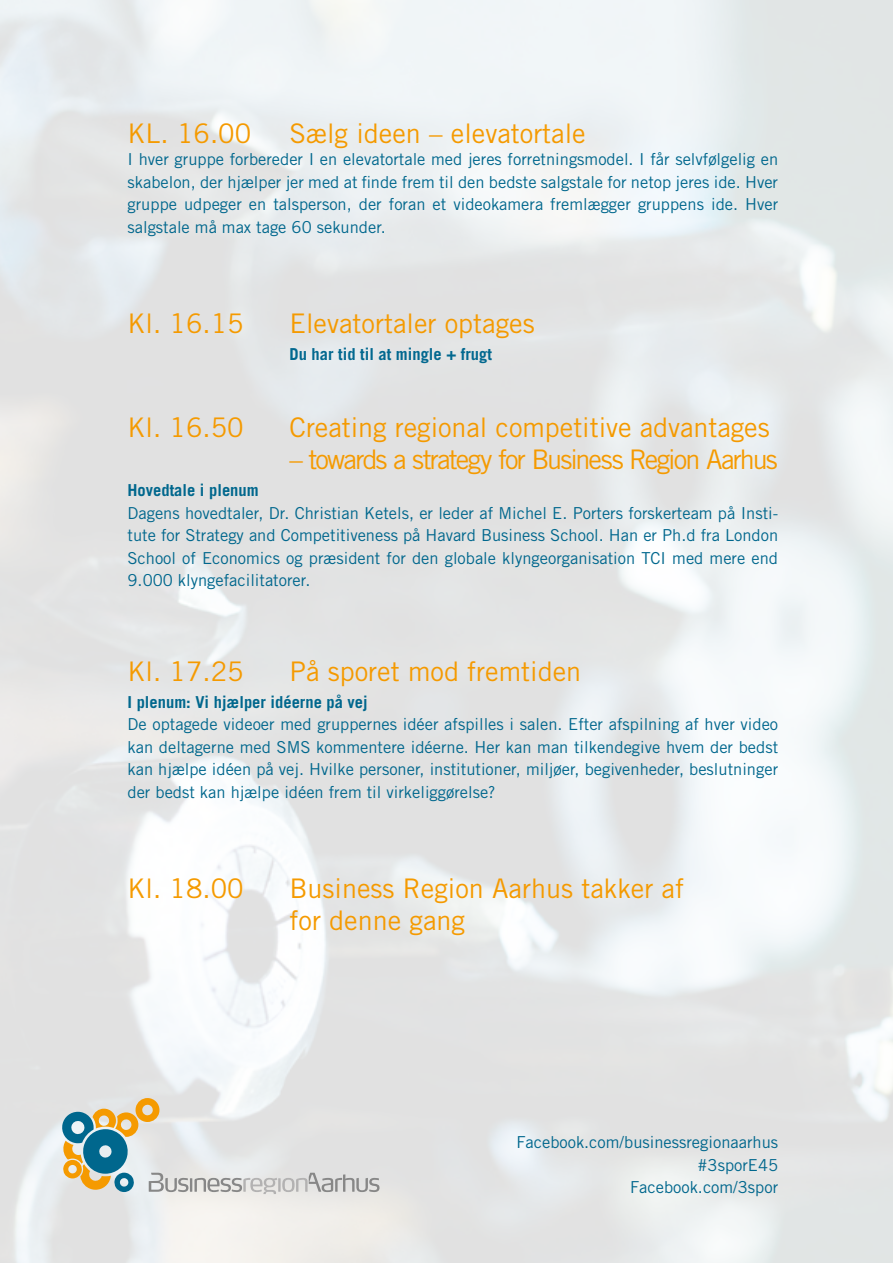
<style>
.page{position:relative;width:893px;height:1263px;background:#fff}
.page>*{position:absolute;margin:0;border:0;box-sizing:border-box;transform-origin:0 0}
.t1{font:27px/32.4px "Trade Gothic LT Std";color:#f59a00}
.t2{font:27px "Trade Gothic LT Std";letter-spacing:-.07em;color:#f59a00}
.t3{font:16.5px/22.5px "Trade Gothic LT Std";color:#00678d;text-align:justify}
.t4{font:700 16.5px "Trade Gothic LT Std";color:#00678d}
.t5{font:700 16.5px "Trade Gothic LT Std";color:#02688f}
</style>
<div class="page">
<svg style="left:62px;top:1098px;width:317px;height:96px"></svg>
<h1 class="t1" style="left:128px;top:117px;width:125px">KL. 16.00</h1>
<h1 class="t1" style="left:290px;top:117px;width:298px">Sælg ideen – elevatortale</h1>
<p class="t3" style="left:128px;top:148px;width:652px">I hver gruppe forbereder I en elevatortale med jeres forretningsmodel. I får selvfølgelig en skabelon, der hjælper jer med at finde frem til den bedste salgstale for netop jeres ide. Hver gruppe udpeger en talsperson, der foran et videokamera fremlægger gruppens ide. Hver salgstale må max tage 60 sekunder.</p>
<h1 class="t1" style="left:128px;top:306px;width:118px">Kl. 16.15</h1>
<h1 class="t1" style="left:290px;top:306px;width:247px">Elevatortaler optages</h1>
<p class="t5" style="left:290px;top:344px;width:204px">Du har tid til at mingle + frugt</p>
<h1 class="t1" style="left:128px;top:411px;width:118px">Kl. 16.50</h1>
<h1 class="t1" style="left:290px;top:411px;width:482px">Creating regional competitive advantages</h1>
<h1 class="t2" style="left:290px;top:443px;width:490px">– towards a strategy for Business Region Aarhus</h1>
<p class="t4" style="left:128px;top:480px;width:133px">Hovedtale i plenum</p>
<p class="t3" style="left:128px;top:502px;width:652px">Dagens hovedtaler, Dr. Christian Ketels, er leder af Michel E. Porters forskerteam på Insti&shy;tute for Strategy and Competitiveness på Havard Business School. Han er Ph.d fra London School of Economics og præsident for den globale klyngeorganisation TCI med mere end 9.000 klyngefacilitatorer.</p>
<h1 class="t1" style="left:128px;top:655px;width:118px">Kl. 17.25</h1>
<h1 class="t1" style="left:290px;top:655px;width:293px">På sporet mod fremtiden</h1>
<p class="t4" style="left:128px;top:692px;width:242px">I plenum: Vi hjælper idéerne på vej</p>
<p class="t3" style="left:128px;top:713px;width:652px">De optagede videoer med gruppernes idéer afspilles i salen. Efter afspilning af hver video kan deltagerne med SMS kommentere idéerne. Her kan man tilkendegive hvem der bedst kan hjælpe idéen på vej. Hvilke personer, institutioner, miljøer, begivenheder, beslutninger der bedst kan hjælpe idéen frem til virkeliggørelse?</p>
<h1 class="t1" style="left:128px;top:872px;width:118px">Kl. 18.00</h1>
<h1 class="t1" style="left:290px;top:872px;width:396px">Business Region Aarhus takker af for denne gang</h1>
<p class="t3" style="left:516px;top:1131px;width:263px;text-align:right">Facebook.com/businessregionaarhus #3sporE45<br>Facebook.com/3spor</p>
</div>
